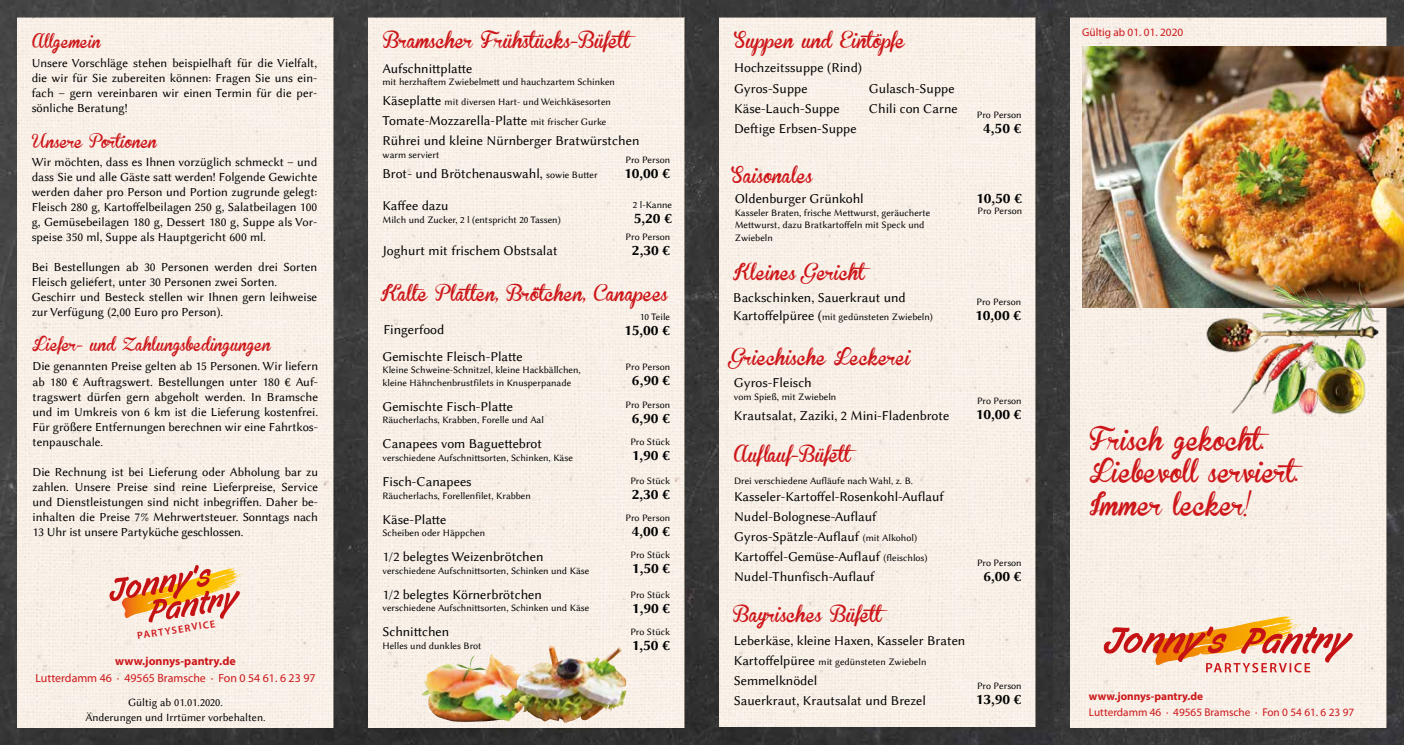
<style>
.page{position:relative;width:1404px;height:745px;background:#fff}
.page>*{position:absolute;margin:0;border:0;box-sizing:border-box;transform-origin:0 0}
.t1{font:22.5px/32.5px "Brannboll Fet";color:#cd171a}
.t2{font:16.25px "Brannboll Fet";color:#cd171a}
.t3{font:16px "Brannboll Fet";color:#cd171a}
.t4{font:15px "Lin Biolinum B";color:#000}
.t5{font:13.75px/20px "Lin Biolinum";color:#000}
.t6{font:13.75px "Brannboll Fet";color:#cd171a}
.t7{font:12.5px/15px "Lin Biolinum";color:#000;text-align:justify}
.t8{font:11.88px "Myriad Pro";color:#cd171a}
.t9{font:700 11.88px "Myriad Pro";color:#cd171a}
.t10{font:11.25px "Myriad Pro";color:#cd171a}
.t11{font:11.25px/15px "Lin Biolinum";color:#000;text-align:center}
.t12{font:700 11.25px "Myriad Pro";color:#cd171a}
.t13{font:600 10.25px "Myriad Pro";color:#cd171a}
.t14{font:10px/12.5px "Lin Biolinum";color:#000}
.s1{font-size:13.75px}
.s2{font-size:10px}
</style>
<div class="page">
<img style="left:0;top:0;width:1403px;height:744px">
<div style="left:369px;top:18px;width:315px;height:708px;background:#f8f0e7"></div>
<div style="left:719px;top:18px;width:316px;height:708px;background:#f8f0e7"></div>
<div style="left:1070px;top:18px;width:315px;height:708px;background:#f8efe7"></div>
<img style="left:1082px;top:47px;width:321px;height:260px">
<img style="left:1199px;top:273px;width:184px;height:151px">
<div style="left:18px;top:18px;width:315px;height:708px;background:#f8f0e7"></div>
<svg style="left:109px;top:564px;width:135px;height:58px;background:#ecad84"></svg>
<img style="left:421px;top:652px;width:79px;height:69px">
<img style="left:500px;top:646px;width:126px;height:77px">
<svg style="left:1103px;top:616px;width:249px;height:56px;background:#ecb498"></svg>
<p class="t6" style="left:32px;top:34px;width:70px">Allgemein</p>
<p class="t7" style="left:32px;top:55px;width:287px">Unsere Vorschläge stehen beispielhaft für die Vielfalt, die wir für Sie zubereiten können: Fragen Sie uns ein&shy;fach – gern vereinbaren wir einen Termin für die per&shy;sönliche Beratung!</p>
<p class="t6" style="left:33px;top:134px;width:126px">Unsere Portionen</p>
<p class="t7" style="left:32px;top:154px;width:287px">Wir möchten, dass es Ihnen vorzüglich schmeckt – und dass Sie und alle Gäste satt werden! Folgende Gewichte werden daher pro Person und Portion zugrunde gelegt:<br>Fleisch 280 g, Kartoffelbeilagen 250 g, Salatbeilagen 100 g, Gemüsebeilagen 180 g, Dessert 180 g, Suppe als Vor&shy;speise 350 ml, Suppe als Hauptgericht 600 ml.</p>
<p class="t7" style="left:32px;top:259px;width:287px;text-align:left">Bei Bestellungen ab 30 Personen werden drei Sorten Fleisch geliefert, unter 30 Personen zwei Sorten.<br>Geschirr und Besteck stellen wir Ihnen gern leihweise zur Verfügung (2,00 Euro pro Person).</p>
<p class="t6" style="left:33px;top:337px;width:240px">Liefer- und Zahlungsbedingungen</p>
<p class="t7" style="left:32px;top:359px;width:287px">Die genannten Preise gelten ab 15 Personen. Wir liefern ab 180 € Auftragswert. Bestellungen unter 180 € Auf&shy;tragswert dürfen gern abgeholt werden. In Bramsche und im Umkreis von 6 km ist die Lieferung kostenfrei.<br>Für größere Entfernungen berechnen wir eine Fahrtkos&shy;tenpauschale.</p>
<p class="t7" style="left:32px;top:464px;width:287px">Die Rechnung ist bei Lieferung oder Abholung bar zu zahlen. Unsere Preise sind reine Lieferpreise, Service und Dienstleistungen sind nicht inbegriffen. Daher be&shy;inhalten die Preise 7% Mehrwertsteuer. Sonntags nach 13 Uhr ist unsere Partyküche geschlossen.</p>
<p class="t13" style="left:136px;top:628px;width:80px;rotate:-9deg">PARTYSERVICE</p>
<p class="t9" style="left:115px;top:652px;width:122px">www.jonnys-pantry.de</p>
<p class="t8" style="left:35px;top:670px;width:281px">Lutterdamm 46 · 49565 Bramsche · Fon 0 54 61. 6 23 97</p>
<p class="t11" style="left:85px;top:694px;width:182px">Gültig ab 01.01.2020.<br>Änderungen und Irrtümer vorbehalten.</p>
<h2 class="t2" style="left:383px;top:32px;width:261px">Bramscher Frühstücks-Büfett</h2>
<p class="t5" style="left:382px;top:58px;width:91px">Aufschnittplatte</p>
<p class="t14" style="left:382px;top:72px;width:234px;line-height:20px">mit herzhaftem Zwiebelmett und hauchzartem Schinken<br><span class="s1">Käseplatte</span> mit diversen Hart- und Weichkäsesorten</p>
<p class="t5" style="left:382px;top:111px;width:258px">Tomate-Mozzarella-Platte <span class="s2">mit frischer Gurke<br></span>Rührei und kleine Nürnberger Bratwürstchen</p>
<p class="t14" style="left:382px;top:148px;width:58px">warm serviert</p>
<p class="t5" style="left:382px;top:163px;width:217px">Brot- und Brötchenauswahl, <span class="s2">sowie Butter</span></p>
<p class="t5" style="left:382px;top:196px;width:68px">Kaffee dazu</p>
<p class="t14" style="left:382px;top:213px;width:180px">Milch und Zucker, 2 l (entspricht 20 Tassen)</p>
<p class="t5" style="left:382px;top:241px;width:177px">Joghurt mit frischem Obstsalat</p>
<p class="t14" style="left:625px;top:154px;width:46px">Pro Person</p>
<p class="t4" style="left:624px;top:163px;width:47px">10,00 €</p>
<p class="t14" style="left:633px;top:198px;width:41px">2 l-Kanne</p>
<p class="t4" style="left:633px;top:207px;width:40px">5,20 €</p>
<p class="t14" style="left:625px;top:231px;width:46px">Pro Person</p>
<p class="t4" style="left:632px;top:240px;width:40px">2,30 €</p>
<p class="t3" style="left:380px;top:285px;width:289px">Kalte Platten, Brötchen, Canapees</p>
<p class="t5" style="left:383px;top:320px;width:63px">Fingerfood</p>
<p class="t5" style="left:382px;top:346px;width:142px">Gemischte Fleisch-Platte</p>
<p class="t14" style="left:382px;top:364px;width:200px">Kleine Schweine-Schnitzel, kleine Hackbällchen, kleine Hähnchenbrustfilets in Knusperpanade</p>
<p class="t5" style="left:382px;top:396px;width:132px">Gemischte Fisch-Platte</p>
<p class="t14" style="left:382px;top:414px;width:163px">Räucherlachs, Krabben, Forelle und Aal</p>
<p class="t5" style="left:382px;top:434px;width:161px">Canapees vom Baguettebrot</p>
<p class="t14" style="left:382px;top:451px;width:192px">verschiedene Aufschnittsorten, Schinken, Käse</p>
<p class="t5" style="left:382px;top:471px;width:91px">Fisch-Canapees</p>
<p class="t14" style="left:382px;top:489px;width:150px">Räucherlachs, Forellenfilet, Krabben</p>
<p class="t5" style="left:382px;top:509px;width:65px">Käse-Platte</p>
<p class="t14" style="left:382px;top:526px;width:104px">Scheiben oder Häppchen</p>
<p class="t5" style="left:382px;top:546px;width:162px">1/2 belegtes Weizenbrötchen</p>
<p class="t14" style="left:382px;top:564px;width:208px">verschiedene Aufschnittsorten, Schinken und Käse</p>
<p class="t5" style="left:382px;top:584px;width:161px">1/2 belegtes Körnerbrötchen</p>
<p class="t14" style="left:382px;top:601px;width:208px">verschiedene Aufschnittsorten, Schinken und Käse</p>
<p class="t5" style="left:382px;top:621px;width:68px">Schnittchen</p>
<p class="t14" style="left:382px;top:639px;width:101px">Helles und dunkles Brot</p>
<p class="t14" style="left:639px;top:310px;width:32px">10 Teile</p>
<p class="t4" style="left:624px;top:319px;width:47px">15,00 €</p>
<p class="t14" style="left:625px;top:360px;width:46px">Pro Person</p>
<p class="t4" style="left:632px;top:369px;width:40px">6,90 €</p>
<p class="t14" style="left:625px;top:398px;width:46px">Pro Person</p>
<p class="t4" style="left:631px;top:407px;width:40px">6,90 €</p>
<p class="t14" style="left:630px;top:435px;width:41px">Pro Stück</p>
<p class="t4" style="left:631px;top:444px;width:40px">1,90 €</p>
<p class="t14" style="left:630px;top:474px;width:41px">Pro Stück</p>
<p class="t4" style="left:631px;top:483px;width:40px">2,30 €</p>
<p class="t14" style="left:625px;top:511px;width:46px">Pro Person</p>
<p class="t4" style="left:631px;top:520px;width:40px">4,00 €</p>
<p class="t14" style="left:630px;top:548px;width:41px">Pro Stück</p>
<p class="t4" style="left:632px;top:557px;width:40px">1,50 €</p>
<p class="t14" style="left:630px;top:588px;width:41px">Pro Stück</p>
<p class="t4" style="left:632px;top:597px;width:40px">1,90 €</p>
<p class="t14" style="left:630px;top:624px;width:41px">Pro Stück</p>
<p class="t4" style="left:631px;top:633px;width:40px">1,50 €</p>
<h2 class="t2" style="left:734px;top:32px;width:173px">Suppen und Eintöpfe</h2>
<p class="t5" style="left:734px;top:58px;width:129px">Hochzeitssuppe (Rind)<br>Gyros-Suppe</p>
<p class="t5" style="left:868px;top:78px;width:87px">Gulasch-Suppe</p>
<p class="t5" style="left:734px;top:98px;width:107px">Käse-Lauch-Suppe</p>
<p class="t5" style="left:868px;top:98px;width:90px">Chili con Carne</p>
<p class="t5" style="left:734px;top:118px;width:124px">Deftige Erbsen-Suppe</p>
<h2 class="t2" style="left:731px;top:166px;width:83px">Saisonales</h2>
<p class="t5" style="left:734px;top:189px;width:130px">Oldenburger Grünkohl</p>
<p class="t14" style="left:734px;top:206px;width:197px">Kasseler Braten, frische Mettwurst, geräucherte<br>Mettwurst, dazu Bratkartoffeln mit Speck und<br>Zwiebeln</p>
<h2 class="t2" style="left:733px;top:264px;width:145px">Kleines Gericht</h2>
<p class="t5" style="left:733px;top:287px;width:174px">Backschinken, Sauerkraut und</p>
<p class="t14" style="left:733px;top:310px;width:201px"><span class="s1">Kartoffelpüree (</span>mit gedünsteten Zwiebeln)</p>
<h2 class="t2" style="left:731px;top:349px;width:181px">Griechische Leckerei</h2>
<p class="t5" style="left:734px;top:372px;width:79px">Gyros-Fleisch</p>
<p class="t14" style="left:734px;top:390px;width:104px">vom Spieß, mit Zwiebeln</p>
<p class="t5" style="left:734px;top:405px;width:217px">Krautsalat, Zaziki, 2 Mini-Fladenbrote</p>
<h2 class="t2" style="left:734px;top:445px;width:130px">Auflauf-Büfett</h2>
<p class="t14" style="left:734px;top:474px;width:180px">Drei verschiedene Aufläufe nach Wahl, z. B.</p>
<p class="t5" style="left:734px;top:486px;width:211px">Kasseler-Kartoffel-Rosenkohl-Auflauf Nudel-Bolognese-Auflauf Gyros-Spätzle-Auflauf <span class="s2">(mit Alkohol)<br></span>Kartoffel-Gemüse-Auflauf <span class="s2">(fleischlos)<br></span>Nudel-Thunfisch-Auflauf</p>
<p class="t14" style="left:976px;top:108px;width:46px">Pro Person</p>
<p class="t4" style="left:983px;top:117px;width:40px">4,50 €</p>
<p class="t4" style="left:975px;top:187px;width:47px">10,50 €</p>
<p class="t14" style="left:977px;top:205px;width:46px">Pro Person</p>
<p class="t14" style="left:976px;top:295px;width:46px">Pro Person</p>
<p class="t4" style="left:975px;top:304px;width:47px">10,00 €</p>
<p class="t14" style="left:976px;top:394px;width:46px">Pro Person</p>
<p class="t4" style="left:975px;top:403px;width:47px">10,00 €</p>
<p class="t14" style="left:976px;top:556px;width:46px">Pro Person</p>
<p class="t4" style="left:983px;top:565px;width:40px">6,00 €</p>
<h2 class="t2" style="left:733px;top:605px;width:162px">Bayrisches Büfett</h2>
<p class="t5" style="left:733px;top:629px;width:233px">Leberkäse, kleine Haxen, Kasseler Braten</p>
<p class="t14" style="left:733px;top:654px;width:194px"><span class="s1">Kartoffelpüree</span> mit gedünsteten Zwiebeln</p>
<p class="t5" style="left:733px;top:669px;width:193px">Semmelknödel<br>Sauerkraut, Krautsalat und Brezel</p>
<p class="t14" style="left:976px;top:679px;width:46px">Pro Person</p>
<p class="t4" style="left:975px;top:688px;width:47px">13,90 €</p>
<p class="t10" style="left:1082px;top:25px;width:102px">Gültig ab 01. 01. 2020</p>
<h1 class="t1" style="left:1089px;top:424px;width:223px">Frisch gekocht.<br>Liebevoll serviert.<br>Immer lecker!</h1>
<p class="t12" style="left:1088px;top:688px;width:116px">www.jonnys-pantry.de</p>
<p class="t10" style="left:1088px;top:704px;width:267px">Lutterdamm 46 · 49565 Bramsche · Fon 0 54 61. 6 23 97</p>
</div>
